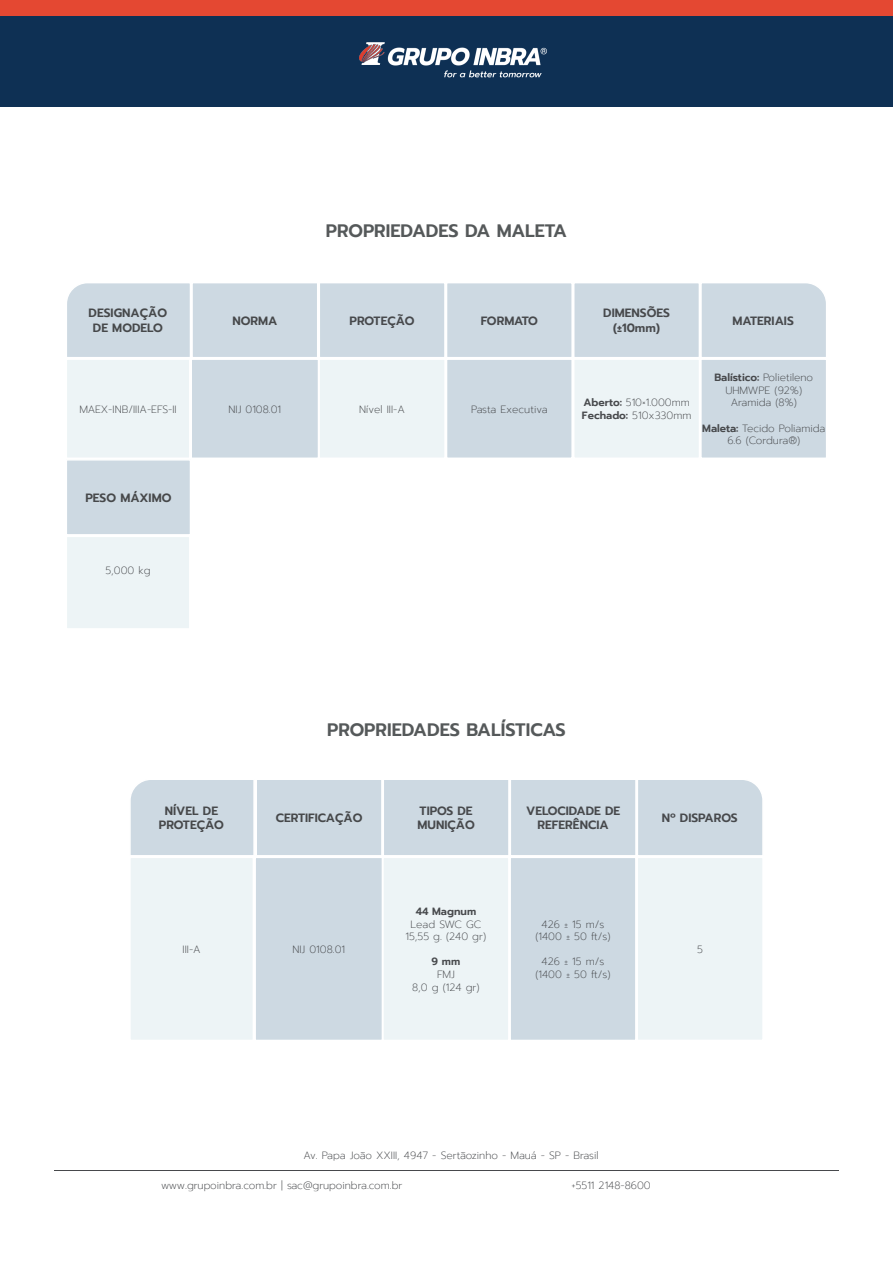
<style>
.page{position:relative;width:893px;height:1263px;background:#fff}
.page>*{position:absolute;margin:0;border:0;box-sizing:border-box;transform-origin:0 0}
.t1{font:600 18px "Prompt";color:#55595a}
.t2{font:600 12px "Prompt";color:#47494c}
.t3{font:600 12px "Prompt";color:#46484a}
.t4{font:600 12px "Prompt";letter-spacing:-.025em;color:#47494c}
.t5{font:200 10.5px/12.6px "Prompt";color:#47494c;text-align:center}
.t6{font:600 10.5px "Prompt";color:#47494c}
.s1{font-weight:600}
</style>
<div class="page">
<div style="left:0;top:0;width:893px;height:107px;background:#0e3054"></div>
<img style="left:359px;top:43px;width:187px;height:35px">
<div style="left:0;top:1px;width:893px;height:15px;background:#e44832"></div>
<hr style="left:54px;top:1170px;width:785px;height:1px;background:#47494c">
<div style="left:130px;top:780px;width:633px;height:75px;background:#cdd9e2"></div>
<div style="left:255px;top:857px;width:127px;height:183px;background:#cdd9e2"></div>
<div style="left:254px;top:856px;width:129px;height:185px;border:2px solid #fff"></div>
<div style="left:383px;top:857px;width:126px;height:183px;background:#edf4f6"></div>
<div style="left:382px;top:856px;width:128px;height:185px;border:2px solid #fff"></div>
<div style="left:130px;top:857px;width:123px;height:183px;background:#edf4f6"></div>
<div style="left:129px;top:856px;width:125px;height:185px;border:2px solid #fff"></div>
<div style="left:510px;top:857px;width:126px;height:183px;background:#cdd9e2"></div>
<div style="left:509px;top:856px;width:128px;height:185px;border:2px solid #fff"></div>
<div style="left:637px;top:857px;width:126px;height:183px;background:#edf4f6"></div>
<div style="left:636px;top:856px;width:128px;height:185px;border:2px solid #fff"></div>
<div style="left:67px;top:460px;width:123px;height:74px;background:#cdd9e2"></div>
<div style="left:67px;top:283px;width:759px;height:74px;background:#cdd9e2"></div>
<div style="left:191px;top:359px;width:127px;height:99px;background:#cdd9e2"></div>
<div style="left:191px;top:358px;width:128px;height:101px;border:2px solid #fff"></div>
<div style="left:319px;top:359px;width:126px;height:99px;background:#edf4f6"></div>
<div style="left:318px;top:358px;width:128px;height:101px;border:2px solid #fff"></div>
<div style="left:66px;top:359px;width:124px;height:99px;background:#edf4f6"></div>
<div style="left:66px;top:358px;width:125px;height:101px;border:2px solid #fff"></div>
<div style="left:66px;top:536px;width:124px;height:93px;background:#edf4f6"></div>
<div style="left:66px;top:536px;width:125px;height:94px;border:2px solid #fff"></div>
<div style="left:446px;top:359px;width:126px;height:99px;background:#cdd9e2"></div>
<div style="left:446px;top:358px;width:127px;height:101px;border:2px solid #fff"></div>
<div style="left:701px;top:359px;width:126px;height:99px;background:#cdd9e2"></div>
<div style="left:700px;top:358px;width:127px;height:101px;border:2px solid #fff"></div>
<div style="left:574px;top:359px;width:125px;height:99px;background:#edf4f6"></div>
<p class="t1" style="left:326px;top:217px;width:243px">PROPRIEDADES DA MALETA</p>
<p class="t3" style="left:89px;top:304px;width:80px">DESIGNAÇÃO</p>
<p class="t3" style="left:93px;top:319px;width:71px">DE MODELO</p>
<p class="t3" style="left:233px;top:312px;width:46px">NORMA</p>
<p class="t2" style="left:350px;top:312px;width:67px">PROTEÇÃO</p>
<p class="t4" style="left:481px;top:312px;width:59px">FORMATO</p>
<p class="t5" style="left:79px;top:403px;width:99px">MAEX-INB/IIIA-EFS-II</p>
<p class="t5" style="left:229px;top:403px;width:54px">NIJ 0108.01</p>
<p class="t5" style="left:359px;top:403px;width:47px">Nível III-A</p>
<p class="t3" style="left:85px;top:489px;width:88px">PESO MÁXIMO</p>
<p class="t5" style="left:105px;top:564px;width:47px">5,000 kg</p>
<p class="t5" style="left:471px;top:403px;width:78px">Pasta Executiva</p>
<p class="t2" style="left:603px;top:304px;width:68px">DIMENSÕES</p>
<p class="t2" style="left:613px;top:319px;width:49px">(±10mm)</p>
<p class="t2" style="left:733px;top:312px;width:63px">MATERIAIS</p>
<p class="t5" style="left:583px;top:396px;width:108px"><span class="s1">Aberto:</span> 510×1.000mm</p>
<p class="t5" style="left:582px;top:409px;width:111px"><span class="s1">Fechado:</span> 510x330mm</p>
<p class="t5" style="left:714px;top:371px;width:100px"><span class="s1">Balístico:</span> Polietileno<br>UHMWPE (92%)</p>
<p class="t5" style="left:731px;top:396px;width:68px">Aramida (8%)</p>
<p class="t5" style="left:702px;top:422px;width:125px"><span class="s1">Maleta:</span> Tecido Poliamida<br>6.6 (Cordura®)</p>
<p class="t1" style="left:327px;top:716px;width:240px">PROPRIEDADES BALÍSTICAS</p>
<p class="t3" style="left:165px;top:802px;width:55px">NÍVEL DE</p>
<p class="t3" style="left:159px;top:816px;width:67px">PROTEÇÃO</p>
<p class="t5" style="left:183px;top:943px;width:20px">III-A</p>
<p class="t3" style="left:276px;top:809px;width:88px">CERTIFICAÇÃO</p>
<p class="t5" style="left:292px;top:943px;width:54px">NIJ 0108.01</p>
<p class="t2" style="left:420px;top:802px;width:55px">TIPOS DE</p>
<p class="t2" style="left:417px;top:816px;width:59px">MUNIÇÃO</p>
<p class="t6" style="left:416px;top:904px;width:62px">44 Magnum</p>
<p class="t5" style="left:410px;top:918px;width:72px">Lead SWC GC</p>
<p class="t5" style="left:405px;top:930px;width:82px">15,55 g. (240 gr)</p>
<p class="t6" style="left:432px;top:954px;width:30px">9 mm</p>
<p class="t5" style="left:437px;top:968px;width:19px">FMJ</p>
<p class="t5" style="left:412px;top:981px;width:69px">8,0 g (124 gr)</p>
<p class="t2" style="left:526px;top:802px;width:96px">VELOCIDADE DE</p>
<p class="t2" style="left:538px;top:816px;width:73px">REFERÊNCIA</p>
<p class="t5" style="left:542px;top:918px;width:64px">426 ± 15 m/s</p>
<p class="t5" style="left:535px;top:930px;width:77px">(1400 ± 50 ft/s)</p>
<p class="t5" style="left:542px;top:955px;width:64px">426 ± 15 m/s</p>
<p class="t5" style="left:535px;top:968px;width:77px">(1400 ± 50 ft/s)</p>
<p class="t2" style="left:662px;top:809px;width:77px">Nº DISPAROS</p>
<p class="t5" style="left:697px;top:943px;width:7px">5</p>
<p class="t5" style="left:303px;top:1149px;width:297px">Av. Papa João XXIII, 4947 - Sertãozinho - Mauá - SP - Brasil</p>
<p class="t5" style="left:161px;top:1179px;width:243px">www.grupoinbra.com.br | sac@grupoinbra.com.br</p>
<p class="t5" style="left:571px;top:1179px;width:81px">+5511 2148-8600</p>
</div>
